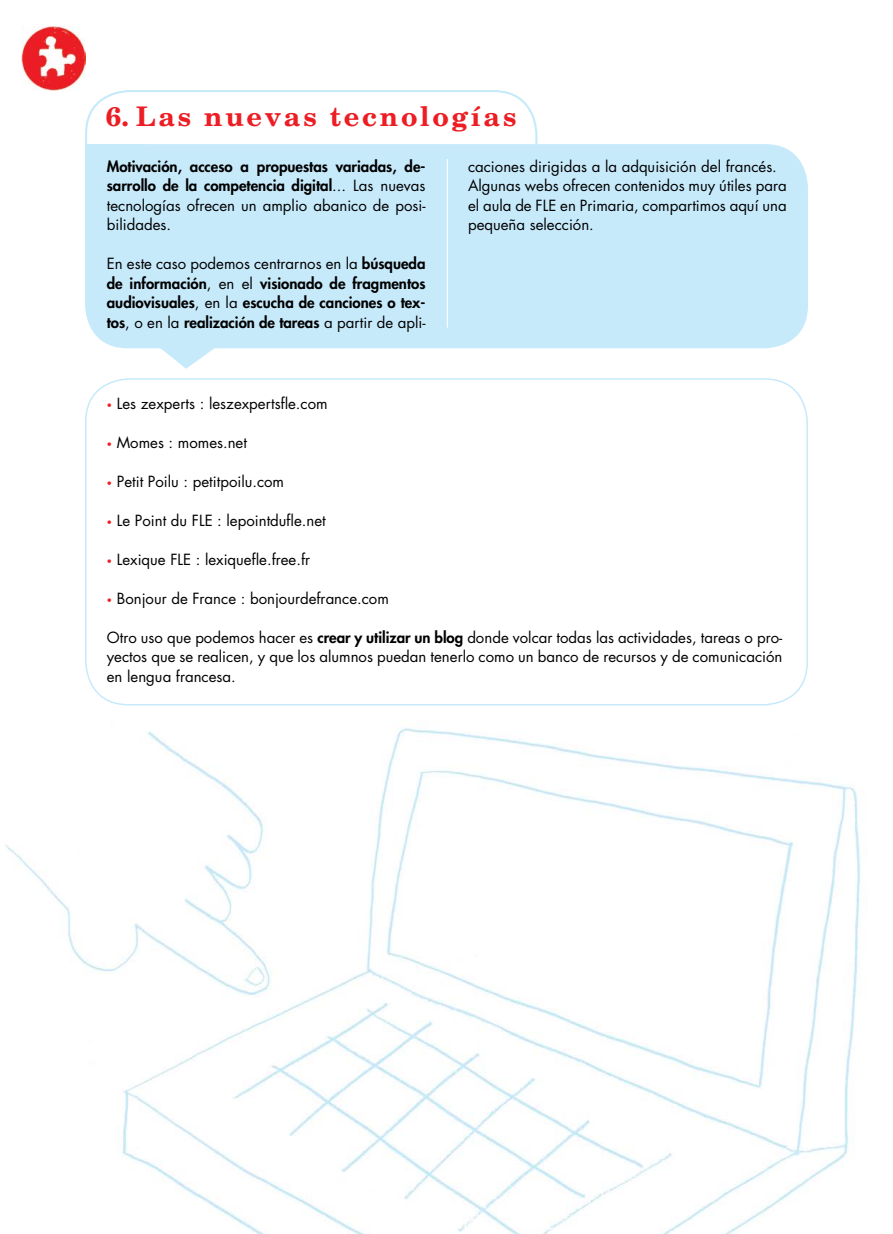
<style>
.page{position:relative;width:893px;height:1234px;background:#fff}
.page>*{position:absolute;margin:0;border:0;box-sizing:border-box;transform-origin:0 0}
.t1{font:700 27px "New Century Schlbk LT Std";letter-spacing:.1em;color:#ed1d24}
.t2{font:15px/19.5px "Futura Std";color:#000;text-align:justify}
.t3{font:800 15px/19.5px "Futura Std";color:#000;text-align:justify}
.s1{font-weight:400}
.s2{font-weight:700;color:#ed1d24}
.s3{font-weight:800}
</style>
<div class="page">
<img style="left:6px;top:728px;width:855px;height:505px">
<div style="left:85px;top:378px;width:723px;height:327px;border:2px solid #c7eafb;border-radius:43px"></div>
<img style="left:21px;top:26px;width:64px;height:64px">
<div style="left:85px;top:144px;width:61px;height:93px;background:#c7eafb"></div>
<div style="left:85px;top:90px;width:452px;height:131px;border:2px solid #c7eafb;border-radius:43px"></div>
<div style="left:85px;top:144px;width:723px;height:204px;background:#c7eafb;border-radius:43px"></div>
<hr style="left:447px;top:159px;width:1px;height:168px;background:#fff">
<svg style="left:157px;top:348px;width:62px;height:20px"></svg>
<h1 class="t1" style="left:106px;top:99px;width:412px">6. Las nuevas tecnologías</h1>
<p class="t3" style="left:107px;top:156px;width:320px">Motivación, acceso a propuestas variadas, de&shy;sarrollo de la competencia digital<span class="s1">... Las nuevas tecnologías ofrecen un amplio abanico de posi&shy;bilidades.</span></p>
<p class="t3" style="left:107px;top:254px;width:320px"><span class="s1">En este caso podemos centrarnos en la</span> búsqueda de información<span class="s1">, en el</span> visionado de fragmentos audiovisuales<span class="s1">, en la</span> escucha de canciones o tex&shy;tos<span class="s1">, o en la</span> realización de tareas <span class="s1">a partir de apli-</span></p>
<p class="t2" style="left:468px;top:156px;width:320px;text-align:left">caciones dirigidas a la adquisición del francés.<br>Algunas webs ofrecen contenidos muy útiles para el aula de FLE en Primaria, compartimos aquí una pequeña selección.</p>
<p class="t2" style="left:107px;top:393px;width:222px"><span class="s2">·</span> Les zexperts : leszexpertsfle.com</p>
<p class="t2" style="left:107px;top:432px;width:142px"><span class="s2">·</span> Momes : momes.net</p>
<p class="t2" style="left:107px;top:471px;width:179px"><span class="s2">·</span> Petit Poilu : petitpoilu.com</p>
<p class="t2" style="left:107px;top:510px;width:220px"><span class="s2">·</span> Le Point du FLE : lepointdufle.net</p>
<p class="t2" style="left:107px;top:549px;width:205px"><span class="s2">·</span> Lexique FLE : lexiquefle.free.fr</p>
<p class="t2" style="left:107px;top:588px;width:284px"><span class="s2">·</span> Bonjour de France : bonjourdefrance.com</p>
<p class="t2" style="left:107px;top:627px;width:677px">Otro uso que podemos hacer es <span class="s3">crear y utilizar un blog</span> donde volcar todas las actividades, tareas o pro&shy;yectos que se realicen, y que los alumnos puedan tenerlo como un banco de recursos y de comunicación en lengua francesa.</p>
</div>
